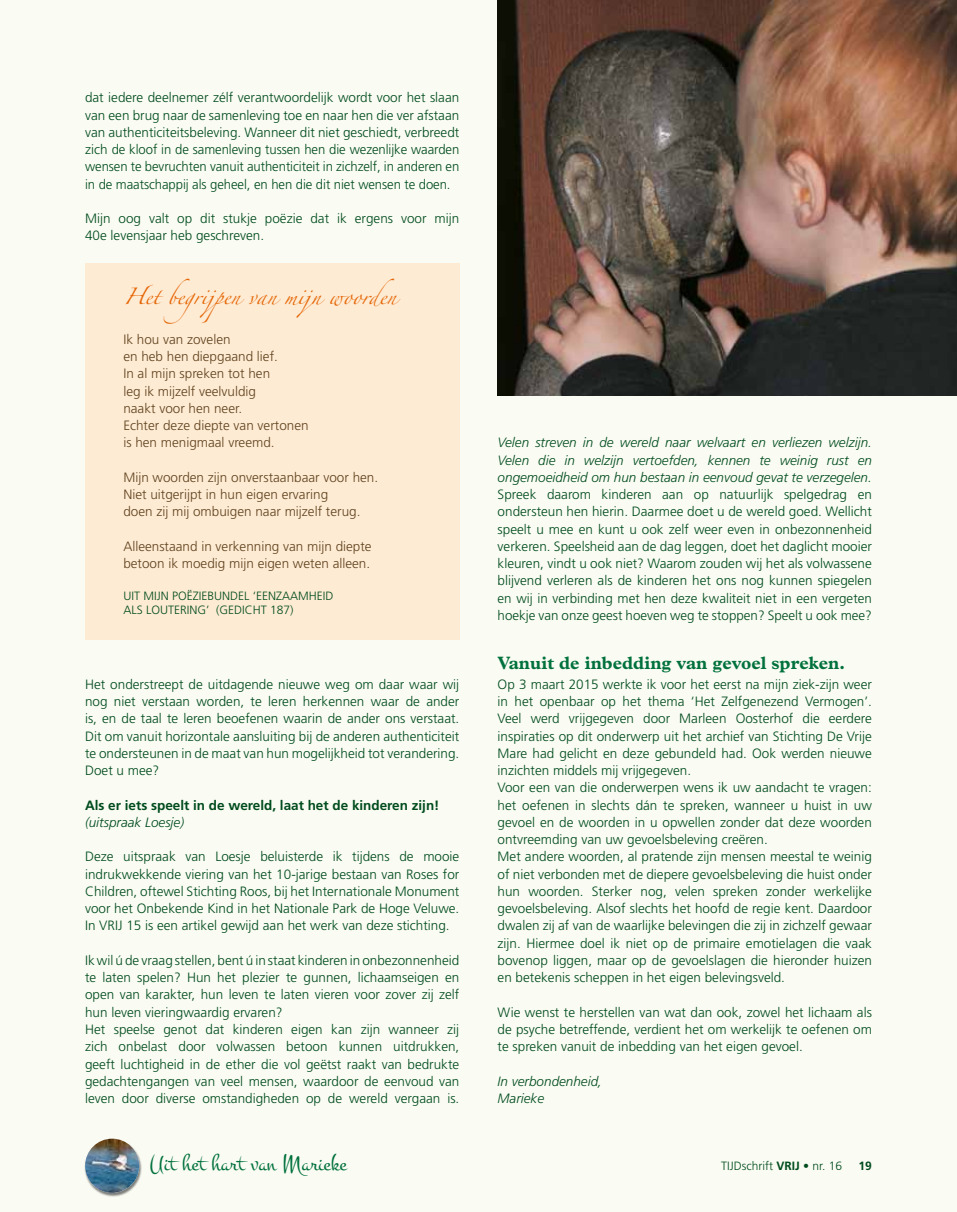
<style>
.page{position:relative;width:957px;height:1212px;background:#fafbf3}
.page>*{position:absolute;margin:0;border:0;box-sizing:border-box;transform-origin:0 0}
.t1{font:24px "Montez";color:#00713c}
.t2{font:700 18px "Plantin Std";color:#00713c}
.t3{font:15px "Zapfino";color:#e56606}
.t4{font:300 13.5px/17.2px "Frutiger LT Std";color:#004c1d;text-align:justify}
.t5{font:300 13.5px/17.2px "Frutiger LT Std";color:#60431f}
.t6{font:italic 300 13.5px/17.2px "Frutiger LT Std";color:#004c1d;text-align:justify}
.t7{font:700 13.5px "Frutiger LT Std";color:#004c1d}
.t8{font:300 12px "Frutiger LT Std";color:#004c1d}
.t9{font:700 12px "Frutiger LT Std";color:#004c1d}
.s1{font-weight:700}
</style>
<div class="page">
<div style="left:84px;top:1139px;width:58px;height:58px;background:#000;opacity:.5"></div>
<img style="left:85px;top:1139px;width:54px;height:54px;border-radius:27px">
<div style="left:85px;top:264px;width:374px;height:376px;background:#feebd3"></div>
<img style="left:497px;top:0;width:460px;height:396px">
<p class="t4" style="left:85px;top:89px;width:376px">dat iedere deelnemer zélf verantwoordelijk wordt voor het slaan van een brug naar de samenleving toe en naar hen die ver afstaan van authenticiteitsbeleving. Wanneer dit niet geschiedt, verbreedt zich de kloof in de samenleving tussen hen die wezenlijke waarden wensen te bevruchten vanuit authenticiteit in zichzelf, in anderen en in de maatschappij als geheel, en hen die dit niet wensen te doen.</p>
<p class="t4" style="left:85px;top:210px;width:376px">Mijn oog valt op dit stukje poëzie dat ik ergens voor mijn<br>40e levensjaar heb geschreven.</p>
<p class="t3" style="left:123px;top:290px;width:275px">Het begrijpen van mijn woorden</p>
<p class="t5" style="left:123px;top:331px;width:187px">Ik hou van zovelen<br>en heb hen diepgaand lief.<br>In al mijn spreken tot hen<br>leg ik mijzelf veelvuldig<br>naakt voor hen neer.<br>Echter deze diepte van vertonen is hen menigmaal vreemd.</p>
<p class="t5" style="left:123px;top:469px;width:256px">Mijn woorden zijn onverstaanbaar voor hen.<br>Niet uitgerijpt in hun eigen ervaring<br>doen zij mij ombuigen naar mijzelf terug.</p>
<p class="t5" style="left:123px;top:538px;width:250px">Alleenstaand in verkenning van mijn diepte betoon ik moedig mijn eigen weten alleen.</p>
<p class="t8" style="left:123px;top:589px;width:27px">Uit mijn</p>
<p class="t8" style="left:172px;top:589px;width:28px">po ëziebundel</p>
<p class="t8" style="left:253px;top:589px;width:18px">‘Eenzaamheid</p>
<p class="t8" style="left:123px;top:603px;width:8px">als</p>
<p class="t8" style="left:146px;top:603px;width:13px">Loutering</p>
<p class="t8" style="left:206px;top:603px;width:21px">’ (gedicht</p>
<p class="t8" style="left:270px;top:603px;width:25px">187)</p>
<p class="t4" style="left:85px;top:676px;width:376px">Het onderstreept de uitdagende nieuwe weg om daar waar wij nog niet verstaan worden, te leren herkennen waar de ander is, en de taal te leren beoefenen waarin de ander ons verstaat.<br>Dit om vanuit horizontale aansluiting bij de anderen authenticiteit te ondersteunen in de maat van hun mogelijkheid tot verandering.<br>Doet u mee?</p>
<p class="t7" style="left:85px;top:797px;width:356px">Als er iets speelt in de wereld, laat het de kinderen zijn!</p>
<p class="t6" style="left:85px;top:814px;width:101px">(uitspraak Loesje)</p>
<p class="t4" style="left:85px;top:848px;width:376px">Deze uitspraak van Loesje beluisterde ik tijdens de mooie indrukwekkende viering van het 10-jarige bestaan van Roses for Children, oftewel Stichting Roos, bij het Internationale Monument voor het Onbekende Kind in het Nationale Park de Hoge Veluwe.<br>In VRIJ 15 is een artikel gewijd aan het werk van deze stichting.</p>
<p class="t4" style="left:85px;top:952px;width:376px;text-align:left">Ik wil ú de vraag stellen, bent ú in staat kinderen in onbezonnenheid te laten spelen? Hun het plezier te gunnen, lichaamseigen en open van karakter, hun leven te laten vieren voor zover zij zelf hun leven vieringwaardig ervaren?<br>Het speelse genot dat kinderen eigen kan zijn wanneer zij zich onbelast door volwassen betoon kunnen uitdrukken, geeft luchtigheid in de ether die vol geëtst raakt van bedrukte gedachtengangen van veel mensen, waardoor de eenvoud van leven door diverse omstandigheden op de wereld vergaan is.</p>
<p class="t6" style="left:497px;top:434px;width:376px">Velen streven in de wereld naar welvaart en verliezen welzijn.<br>Velen die in welzijn vertoefden, kennen te weinig rust en ongemoeidheid om hun bestaan in eenvoud gevat te verzegelen.</p>
<p class="t4" style="left:497px;top:486px;width:376px">Spreek daarom kinderen aan op natuurlijk spelgedrag en ondersteun hen hierin. Daarmee doet u de wereld goed. Wellicht speelt u mee en kunt u ook zelf weer even in onbezonnenheid verkeren. Speelsheid aan de dag leggen, doet het daglicht mooier kleuren, vindt u ook niet? Waarom zouden wij het als volwassene blijvend verleren als de kinderen het ons nog kunnen spiegelen en wij in verbinding met hen deze kwaliteit niet in een vergeten hoekje van onze geest hoeven weg te stoppen? Speelt u ook mee?</p>
<h2 class="t2" style="left:497px;top:652px;width:349px">Vanuit de inbedding van gevoel spreken.</h2>
<p class="t4" style="left:497px;top:676px;width:376px;text-align:left">Op 3 maart 2015 werkte ik voor het eerst na mijn ziek-zijn weer in het openbaar op het thema ‘Het Zelfgenezend Vermogen’.<br>Veel werd vrijgegeven door Marleen Oosterhof die eerdere inspiraties op dit onderwerp uit het archief van Stichting De Vrije Mare had gelicht en deze gebundeld had. Ook werden nieuwe inzichten middels mij vrijgegeven.<br>Voor een van die onderwerpen wens ik uw aandacht te vragen: het oefenen in slechts dán te spreken, wanneer u huist in uw gevoel en de woorden in u opwellen zonder dat deze woorden ontvreemding van uw gevoelsbeleving creëren.<br>Met andere woorden, al pratende zijn mensen meestal te weinig of niet verbonden met de diepere gevoelsbeleving die huist onder hun woorden. Sterker nog, velen spreken zonder werkelijke gevoelsbeleving. Alsof slechts het hoofd de regie kent. Daardoor dwalen zij af van de waarlijke belevingen die zij in zichzelf gewaar zijn. Hiermee doel ik niet op de primaire emotielagen die vaak bovenop liggen, maar op de gevoelslagen die hieronder huizen en betekenis scheppen in het eigen belevingsveld.</p>
<p class="t4" style="left:497px;top:1004px;width:376px">Wie wenst te herstellen van wat dan ook, zowel het lichaam als de psyche betreffende, verdient het om werkelijk te oefenen om te spreken vanuit de inbedding van het eigen gevoel.</p>
<p class="t6" style="left:497px;top:1072px;width:106px">In verbondenheid,<br>Marieke</p>
<h1 class="t1" style="left:150px;top:1148px;width:199px">Uit het hart van Marieke</h1>
<p class="t8" style="left:721px;top:1159px;width:122px">TIJDschrift <span class="s1">VRIJ</span> • nr. 16</p>
<p class="t9" style="left:858px;top:1159px;width:15px">19</p>
</div>
